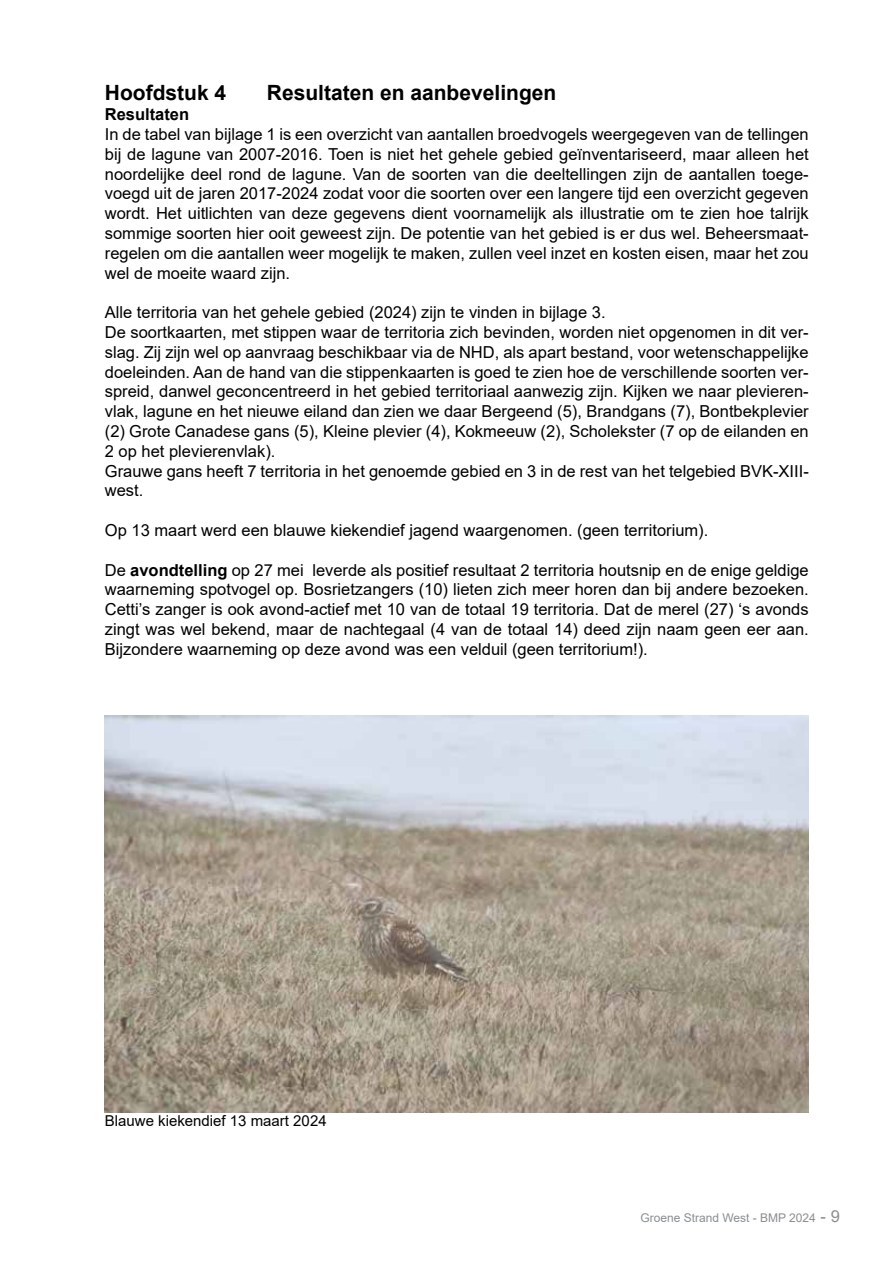
<style>
.page{position:relative;width:893px;height:1263px;background:#fff}
.page>*{position:absolute;margin:0;border:0;box-sizing:border-box;transform-origin:0 0}
.t1{font:700 21px "Arial";color:#000}
.t2{font:16.5px/19.8px "Arial";color:#000;text-align:justify}
.t3{font:700 16.5px "Arial";color:#000}
.t4{font:15px "Arial";color:#000}
.t5{font:12px "Arial";color:#8c8e91}
.s1{font-weight:700}
.s2{font-size:16.5px}
</style>
<div class="page">
<img style="left:105px;top:715px;width:704px;height:397px">
<p class="t1" style="left:105px;top:78px;width:123px">Hoofdstuk 4</p>
<p class="t1" style="left:267px;top:78px;width:291px">Resultaten en aanbevelingen</p>
<p class="t3" style="left:105px;top:103px;width:86px">Resultaten</p>
<p class="t2" style="left:105px;top:124px;width:705px">In de tabel van bijlage 1 is een overzicht van aantallen broedvogels weergegeven van de tellingen bij de lagune van 2007-2016. Toen is niet het gehele gebied geïnventariseerd, maar alleen het noordelijke deel rond de lagune. Van de soorten van die deeltellingen zijn de aantallen toege&shy;voegd uit de jaren 2017-2024 zodat voor die soorten over een langere tijd een overzicht gegeven wordt. Het uitlichten van deze gegevens dient voornamelijk als illustratie om te zien hoe talrijk sommige soorten hier ooit geweest zijn. De potentie van het gebied is er dus wel. Beheersmaat&shy;regelen om die aantallen weer mogelijk te maken, zullen veel inzet en kosten eisen, maar het zou wel de moeite waard zijn.</p>
<p class="t2" style="left:105px;top:302px;width:705px;text-align:left">Alle territoria van het gehele gebied (2024) zijn te vinden in bijlage 3.<br>De soortkaarten, met stippen waar de territoria zich bevinden, worden niet opgenomen in dit ver&shy;slag. Zij zijn wel op aanvraag beschikbaar via de NHD, als apart bestand, voor wetenschappelijke doeleinden. Aan de hand van die stippenkaarten is goed te zien hoe de verschillende soorten ver&shy;spreid, danwel geconcentreerd in het gebied territoriaal aanwezig zijn. Kijken we naar plevieren&shy;vlak, lagune en het nieuwe eiland dan zien we daar Bergeend (5), Brandgans (7), Bontbekplevier (2) Grote Canadese gans (5), Kleine plevier (4), Kokmeeuw (2), Scholekster (7 op de eilanden en 2 op het plevierenvlak).<br>Grauwe gans heeft 7 territoria in het genoemde gebied en 3 in de rest van het telgebied BVK-XIII&shy;west.</p>
<p class="t2" style="left:105px;top:520px;width:605px">Op 13 maart werd een blauwe kiekendief jagend waargenomen. (geen territorium).</p>
<p class="t2" style="left:105px;top:560px;width:705px">De <span class="s1">avondtelling</span> op 27 mei leverde als positief resultaat 2 territoria houtsnip en de enige geldige waarneming spotvogel op. Bosrietzangers (10) lieten zich meer horen dan bij andere bezoeken.<br>Cetti’s zanger is ook avond-actief met 10 van de totaal 19 territoria. Dat de merel (27) ‘s avonds zingt was wel bekend, maar de nachtegaal (4 van de totaal 14) deed zijn naam geen eer aan.<br>Bijzondere waarneming op deze avond was een velduil (geen territorium!).</p>
<p class="t4" style="left:105px;top:1110px;width:223px">Blauwe kiekendief 13 maart 2024</p>
<p class="t5" style="left:640px;top:1209px;width:201px">Groene Strand West - BMP 2024 <span class="s2">- 9</span></p>
</div>
